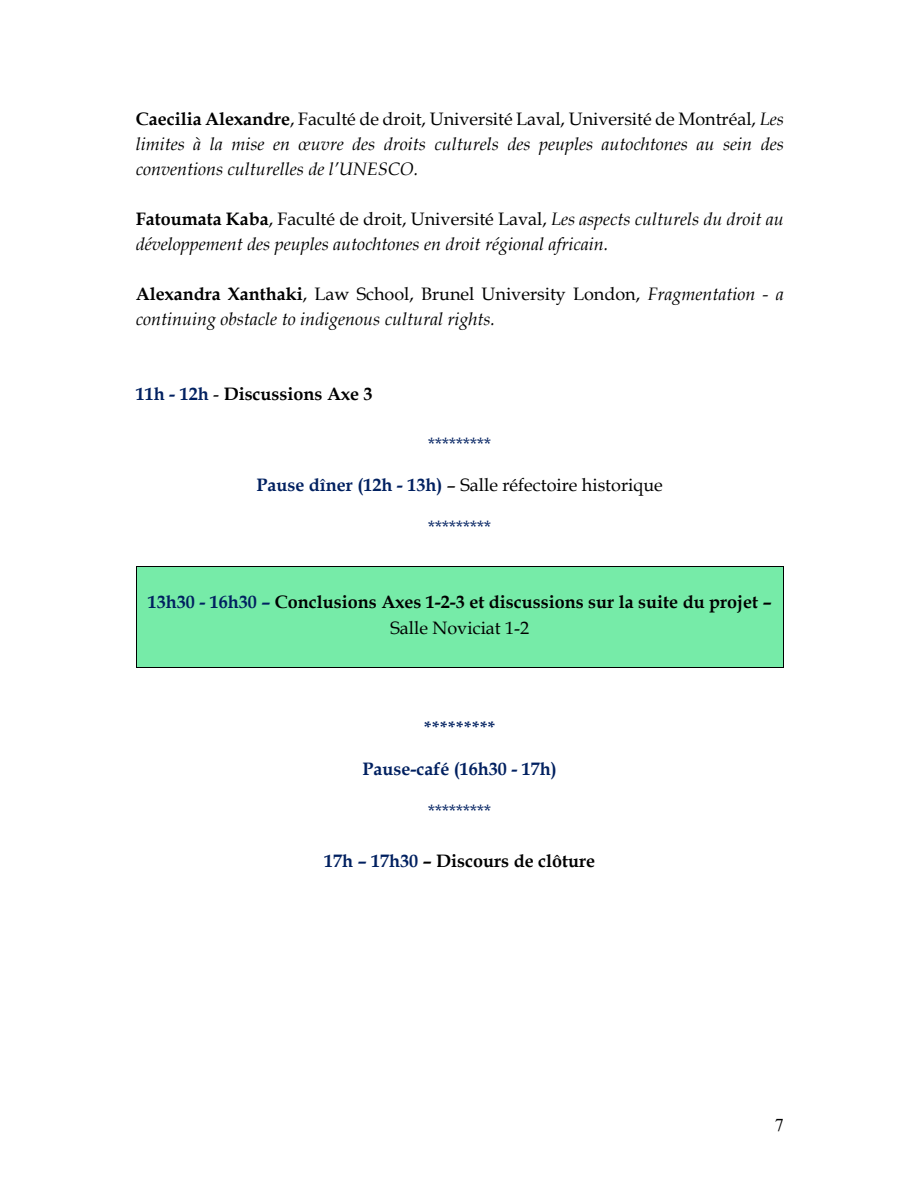
<style>
.page{position:relative;width:918px;height:1188px;background:#fff}
.page>*{position:absolute;margin:0;border:0;box-sizing:border-box;transform-origin:0 0}
.t1{font:italic 18px/25px "Book Antiqua";color:#000}
.t2{font:700 18px/25.2px "Book Antiqua";color:#000;text-align:center}
.t3{font:18px "Book Antiqua";color:#000}
.t4{font:700 18px "Book Antiqua";color:#002060}
.t5{font:18px "Book Antiqua";color:#002060}
.t6{font:18px "Times New Roman";color:#000}
.s1{font-weight:700;font-style:normal}
.s2{font-style:normal}
.s3{color:#002060}
.s4{font-weight:400}
.s5{font-weight:700;color:#002060}
</style>
<div class="page">
<div style="left:136px;top:567px;width:647px;height:100px;background:#76eba8"></div>
<hr style="left:136px;top:566px;width:647px;height:1px;background:#000">
<hr style="left:136px;top:567px;width:1px;height:100px;background:#000">
<hr style="left:136px;top:667px;width:647px;height:1px;background:#000">
<hr style="left:783px;top:567px;width:1px;height:100px;background:#000">
<p class="t1" style="left:136px;top:107px;width:650px;text-align:justify"><span class="s1">Caecilia Alexandre</span><span class="s2">, Faculté de droit, Université Laval, Université de Montréal,</span> Les limites à la mise en œuvre des droits culturels des peuples autochtones au sein des conventions culturelles de l’UNESCO.</p>
<p class="t1" style="left:136px;top:207px;width:649px"><span class="s1">Fatoumata Kaba</span><span class="s2">, Faculté de droit, Université Laval,</span> Les aspects culturels du droit au développement des peuples autochtones en droit régional africain.</p>
<p class="t1" style="left:136px;top:281px;width:650px"><span class="s1">Alexandra Xanthaki</span><span class="s2">, Law School, Brunel University London,</span> Fragmentation - a continuing obstacle to indigenous cultural rights.</p>
<p class="t2" style="left:136px;top:382px;width:238px"><span class="s3">11h - 12h</span> <span class="s4">-</span> Discussions Axe 3</p>
<p class="t5" style="left:428px;top:433px;width:65px">*********</p>
<p class="t3" style="left:256px;top:475px;width:408px"><span class="s5">Pause dîner (12h - 13h)</span> – Salle réfectoire historique</p>
<p class="t5" style="left:428px;top:516px;width:65px">*********</p>
<p class="t2" style="left:148px;top:590px;width:625px"><span class="s3">13h30 - 16h30 –</span> Conclusions Axes 1-2-3 et discussions sur la suite du projet –<br><span class="s4">Salle Noviciat 1-2</span></p>
<p class="t4" style="left:424px;top:717px;width:73px">*********</p>
<p class="t4" style="left:362px;top:759px;width:196px">Pause-café (16h30 - 17h)</p>
<p class="t5" style="left:428px;top:801px;width:65px">*********</p>
<p class="t2" style="left:324px;top:849px;width:272px"><span class="s3">17h – 17h30</span> – Discours de clôture</p>
<p class="t6" style="left:775px;top:1115px;width:10px">7</p>
</div>
